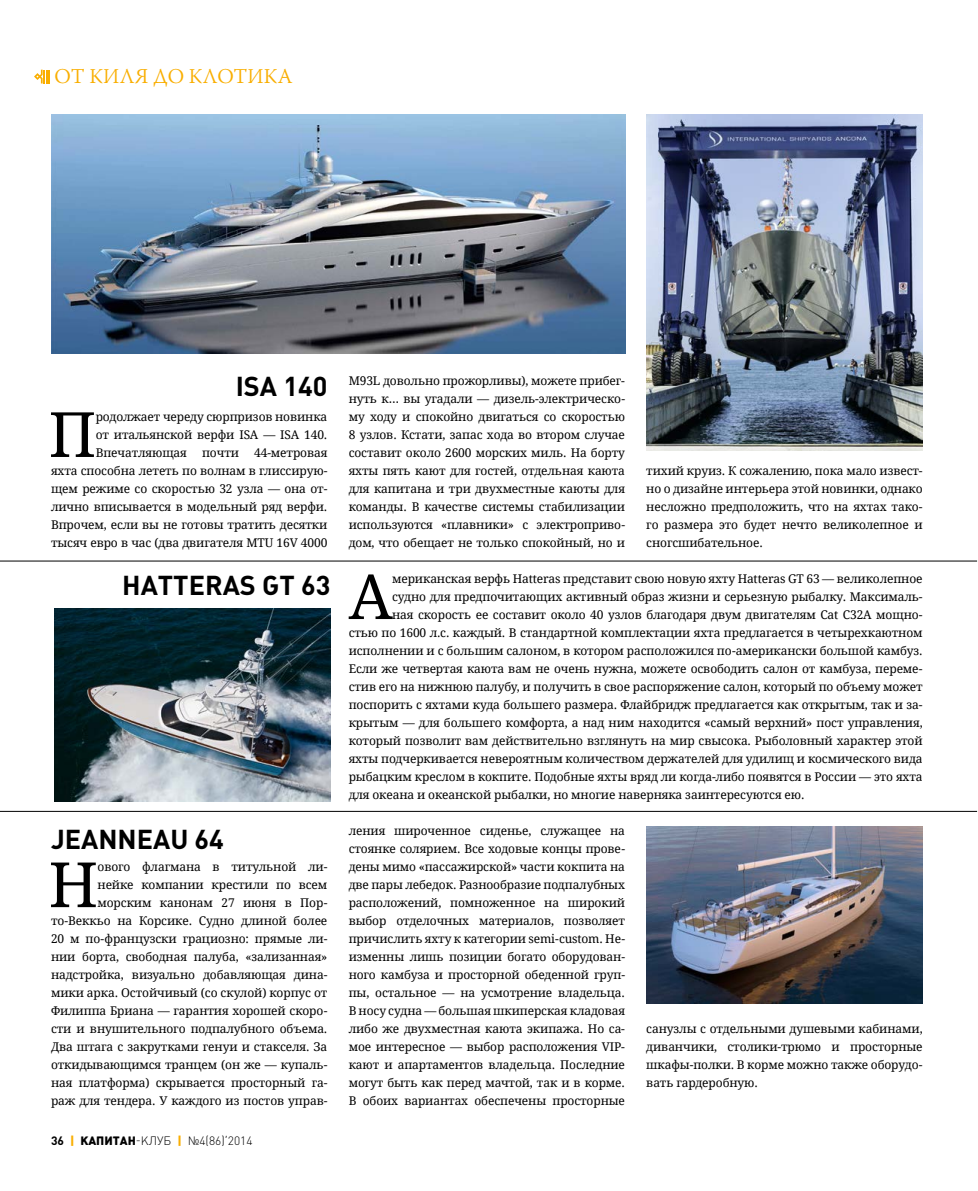
<style>
.page{position:relative;width:978px;height:1191px;background:#fff}
.page>*{position:absolute;margin:0;border:0;box-sizing:border-box;transform-origin:0 0}
.t1{font:62.4px "Droid Serif";color:#000}
.t2{font:700 27px "Plumb";color:#000}
.t3{font:300 21px "Warnock Pro";letter-spacing:.005em;color:#f9ae00}
.t4{font:12px/18px "Droid Serif";letter-spacing:-.01em;color:#000;text-align:justify}
.t5{font:300 12px "Plumb";color:#000}
.s1{font-weight:700}
.s2{font-weight:900;color:#f9ae00}
.s3{font-family:"Plumb Soft";font-weight:900}
</style>
<div class="page">
<svg style="left:34px;top:70px;width:16px;height:13px"></svg>
<img style="left:51px;top:115px;width:574px;height:238px">
<img style="left:646px;top:115px;width:277px;height:336px">
<hr style="left:0;top:560px;width:977px;height:1px;background:#000">
<hr style="left:0;top:811px;width:977px;height:1px;background:#000">
<img style="left:54px;top:608px;width:276px;height:193px">
<img style="left:646px;top:826px;width:277px;height:177px">
<h3 class="t3" style="left:55px;top:64px;width:239px">ОТ КИЛЯ ДО КЛОТИКА</h3>
<h2 class="t2" style="left:236px;top:370px;width:93px">ISA 140</h2>
<h1 class="t1" style="left:49px;top:396px;width:49px">П</h1>
<p class="t4" style="left:96px;top:408px;width:233px">родолжает череду сюрпризов новинка от итальянской верфи ISA — ISA 140.<br>Впечатляющая</p>
<p class="t4" style="left:51px;top:444px;width:278px;text-indent:203px">44-метровая яхта способна лететь по волнам в глиссирую&shy;щем режиме со скоростью 32 узла — она от&shy;лично вписывается в модельный ряд верфи.<br>Впрочем, если вы не готовы тратить десятки тысяч евро в час (два двигателя MTU 16V 4000</p>
<p class="t4" style="left:202px;top:444px;width:38px">почти</p>
<p class="t4" style="left:349px;top:372px;width:278px">M93L довольно прожорливы), можете прибег&shy;нуть к… вы угадали — дизель-электрическо&shy;му ходу и спокойно двигаться со скоростью 8 узлов. Кстати, запас хода во втором случае составит около 2600 морских миль. На борту яхты пять кают для гостей, отдельная каюта для капитана и три двухместные каюты для команды. В качестве системы стабилизации используются «плавники» с электроприво&shy;дом, что обещает не только спокойный, но и</p>
<p class="t4" style="left:646px;top:462px;width:278px">тихий круиз. К сожалению, пока мало извест&shy;но о дизайне интерьера этой новинки, однако несложно предположить, что на яхтах тако&shy;го размера это будет нечто великолепное и сногсшибательное.</p>
<h2 class="t2" style="left:122px;top:570px;width:210px">HATTERAS GT 63</h2>
<h1 class="t1" style="left:349px;top:558px;width:46px">А</h1>
<p class="t4" style="left:392px;top:570px;width:532px">мериканская верфь Hatteras представит свою новую яхту Hatteras GT 63 — великолепное</p>
<p class="t4" style="left:392px;top:588px;width:532px">судно для предпочитающих активный образ жизни и серьезную рыбалку. Максималь-</p>
<p class="t4" style="left:392px;top:606px;width:532px">ная скорость ее составит около 40 узлов благодаря двум двигателям Cat C32A мощно-</p>
<p class="t4" style="left:349px;top:624px;width:575px">стью по 1600 л.с. каждый. В стандартной комплектации яхта предлагается в четырехкаютном</p>
<p class="t4" style="left:349px;top:642px;width:575px">исполнении и с большим салоном, в котором расположился по-американски большой камбуз.</p>
<p class="t4" style="left:349px;top:660px;width:576px">Если же четвертая каюта вам не очень нужна, можете освободить салон от камбуза, переме-</p>
<p class="t4" style="left:349px;top:678px;width:575px">стив его на нижнюю палубу, и получить в свое распоряжение салон, который по объему может</p>
<p class="t4" style="left:349px;top:696px;width:575px">поспорить с яхтами куда большего размера. Флайбридж предлагается как открытым, так и за-</p>
<p class="t4" style="left:349px;top:714px;width:575px">крытым — для большего комфорта, а над ним находится «самый верхний» пост управления,</p>
<p class="t4" style="left:349px;top:732px;width:575px">который позволит вам действительно взглянуть на мир свысока. Рыболовный характер этой</p>
<p class="t4" style="left:349px;top:750px;width:575px">яхты подчеркивается невероятным количеством держателей для удилищ и космического вида</p>
<p class="t4" style="left:349px;top:768px;width:575px">рыбацким креслом в кокпите. Подобные яхты вряд ли когда-либо появятся в России — это яхта</p>
<p class="t4" style="left:349px;top:786px;width:457px">для океана и океанской рыбалки, но многие наверняка заинтересуются ею.</p>
<h2 class="t2" style="left:51px;top:823px;width:174px">JEANNEAU 64</h2>
<h1 class="t1" style="left:49px;top:846px;width:51px">Н</h1>
<p class="t4" style="left:51px;top:858px;width:278px;text-align:right">ового флагмана в титульной ли-<br>нейке компании крестили по всем морским канонам 27 июня в Пор&shy;то-Веккьо на Корсике. Судно длиной более 20 м по-французски грациозно: прямые ли&shy;нии борта, свободная палуба, «зализанная» надстройка, визуально добавляющая дина&shy;мики арка. Остойчивый (со скулой) корпус от Филиппа Бриана — гарантия хорошей скоро&shy;сти и внушительного подпалубного объема.<br>Два штага с закрутками генуи и стакселя. За откидывающимся транцем (он же — купаль&shy;ная платформа) скрывается просторный га&shy;раж для тендера. У каждого из постов управ-</p>
<p class="t5" style="left:51px;top:1133px;width:203px"><span class="s1">36</span> <span class="s2">|</span> <span class="s3">КАПИТАН</span>-КЛУБ <span class="s2">|</span> №4(86)’2014</p>
<p class="t4" style="left:349px;top:822px;width:278px">ления широченное сиденье, служащее на стоянке солярием. Все ходовые концы прове&shy;дены мимо «пассажирской» части кокпита на две пары лебедок. Разнообразие подпалубных расположений, помноженное на широкий выбор отделочных материалов, позволяет причислить яхту к категории semi-custom. Не&shy;изменны лишь позиции богато оборудован&shy;ного камбуза и просторной обеденной груп&shy;пы, остальное — на усмотрение владельца.<br>В носу судна — большая шкиперская кладовая либо же двухместная каюта экипажа. Но са&shy;мое интересное — выбор расположения VIP&shy;кают и апартаментов владельца. Последние могут быть как перед мачтой, так и в корме.<br>В обоих вариантах обеспечены просторные</p>
<p class="t4" style="left:646px;top:1020px;width:278px">санузлы с отдельными душевыми кабинами, диванчики, столики-трюмо и просторные шкафы-полки. В корме можно также оборудо&shy;вать гардеробную.</p>
</div>
